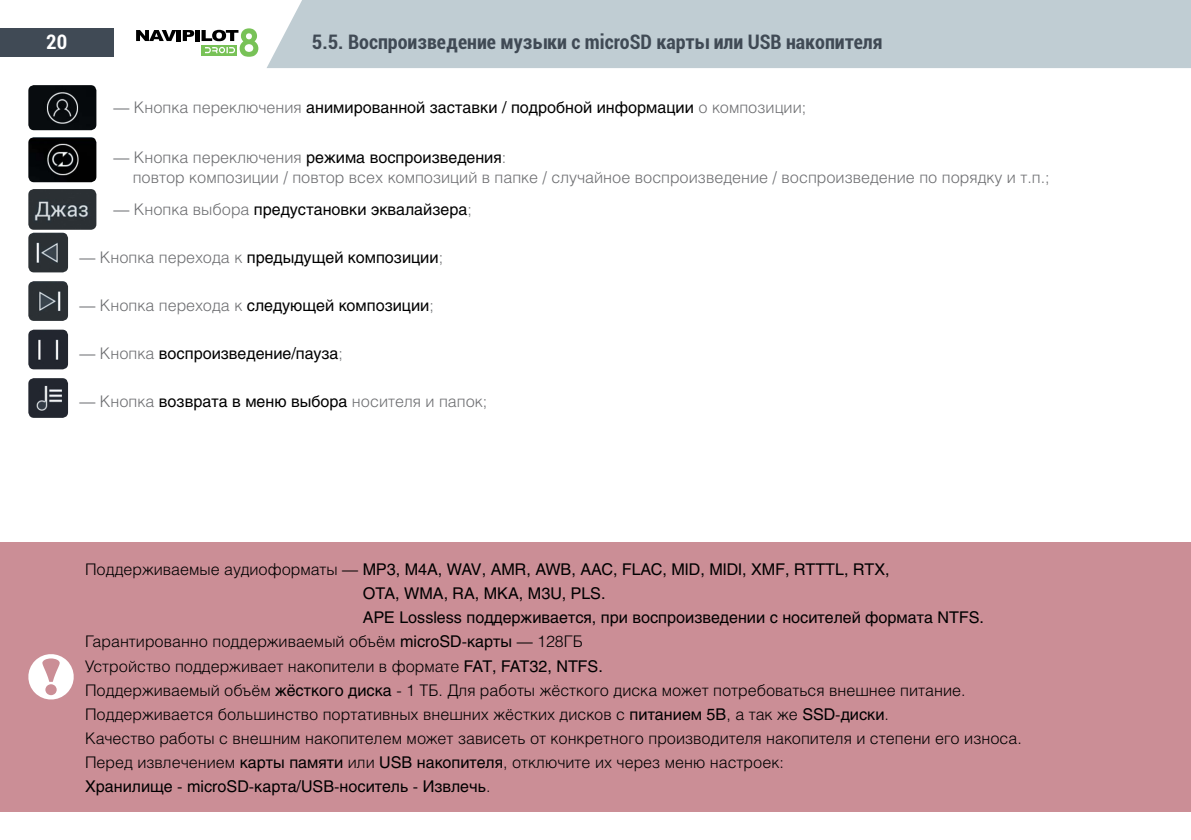
<style>
.page{position:relative;width:1191px;height:840px;background:#fff}
.page>*{position:absolute;margin:0;border:0;box-sizing:border-box;transform-origin:0 0}
.t1{font:700 condensed 20px "Roboto";color:#404a55}
.t2{font:700 condensed 20px "Roboto";color:#fff}
.t3{font:300 16px "Helios";color:#000}
.t4{font:16px "Helios";color:#000}
.t5{font:300 16px/20px "Helios";color:#6d6e71}
.s1{font-weight:300;color:#6d6e71}
.s2{font-weight:400;color:#000}
.s3{font-weight:300}
.s4{font-weight:400}
</style>
<div class="page">
<div style="left:267px;top:0;width:924px;height:68px;background:#c0cdd3"></div>
<div style="left:0;top:28px;width:113px;height:29px;background:#404a55"></div>
<svg style="left:136px;top:30px;width:40px;height:11px"></svg>
<hr style="left:177px;top:30px;width:4px;height:11px;background:#000">
<svg style="left:183px;top:30px;width:11px;height:11px"></svg>
<div style="left:195px;top:30px;width:5px;height:11px;background:#000"></div>
<svg style="left:201px;top:28px;width:57px;height:29px"></svg>
<div style="left:0;top:541px;width:1191px;height:270px;background:#cb8e96"></div>
<svg style="left:28px;top:654px;width:46px;height:46px"></svg>
<img style="left:28px;top:85px;width:68px;height:45px">
<img style="left:28px;top:137px;width:68px;height:45px">
<img style="left:28px;top:189px;width:68px;height:41px">
<img style="left:28px;top:232px;width:40px;height:40px">
<img style="left:28px;top:329px;width:40px;height:40px">
<img style="left:28px;top:281px;width:40px;height:40px">
<img style="left:28px;top:378px;width:40px;height:39px">
<p class="t2" style="left:46px;top:28px;width:23px">20</p>
<p class="t1" style="left:312px;top:28px;width:572px">5.5. Воспроизведение музыки с microSD карты или USB накопителя</p>
<p class="t4" style="left:113px;top:98px;width:694px"><span class="s1">— Кнопка переключения</span> анимированной заставки / подробной информации <span class="s1">о композиции;</span></p>
<p class="t5" style="left:133px;top:147px;width:918px;text-indent:-19px">— Кнопка переключения <span class="s2">режима воспроизведения</span>:<br>повтор композиции / повтор всех композиций в папке / случайное воспроизведение / воспроизведение по порядку и т.п.;</p>
<p class="t4" style="left:113px;top:200px;width:360px"><span class="s1">— Кнопка выбора</span> предустановки эквалайзера<span class="s1">;</span></p>
<p class="t4" style="left:79px;top:248px;width:365px"><span class="s1">— Кнопка перехода к</span> предыдущей композиции<span class="s1">;</span></p>
<p class="t4" style="left:79px;top:296px;width:356px"><span class="s1">— Кнопка перехода к</span> следующей композиции<span class="s1">;</span></p>
<p class="t4" style="left:79px;top:344px;width:265px"><span class="s1">— Кнопка</span> воспроизведение/пауза<span class="s1">;</span></p>
<p class="t5" style="left:79px;top:391px;width:409px">— Кнопка <span class="s2">возврата в меню выбора</span> носителя и папок;</p>
<p class="t4" style="left:85px;top:560px;width:806px"><span class="s3">Поддерживаемые аудиоформаты —</span> MP3, M4A, WAV, AMR, AWB, AAC, FLAC, MID, MIDI, XMF, RTTTL, RTX,</p>
<p class="t4" style="left:363px;top:584px;width:244px">OTA, WMA, RA, MKA, M3U, PLS.</p>
<p class="t4" style="left:363px;top:608px;width:622px">APE Lossless поддерживается, при воспроизведении с носителей формата NTFS.</p>
<p class="t3" style="left:85px;top:632px;width:499px">Гарантированно поддерживаемый объём <span class="s4">microSD-карты</span> — 128ГБ</p>
<p class="t3" style="left:85px;top:656px;width:519px">Устройство поддерживает накопители в формате <span class="s4">FAT, FAT32, NTFS.</span></p>
<p class="t3" style="left:85px;top:680px;width:882px">Поддерживаемый объём <span class="s4">жёсткого диска</span> - 1 ТБ. Для работы жёсткого диска может потребоваться внешнее питание.</p>
<p class="t3" style="left:85px;top:704px;width:805px">Поддерживается большинство портативных внешних жёстких дисков с <span class="s4">питанием 5В</span>, а так же <span class="s4">SSD-диски</span>.</p>
<p class="t3" style="left:85px;top:728px;width:938px">Качество работы с внешним накопителем может зависеть от конкретного производителя накопителя и степени его износа.</p>
<p class="t3" style="left:85px;top:752px;width:700px">Перед извлечением <span class="s4">карты памяти</span> или <span class="s4">USB накопителя</span>, отключите их через меню настроек:</p>
<p class="t4" style="left:85px;top:776px;width:407px">Хранилище - microSD-карта/USB-носитель - Извлечь<span class="s3">.</span></p>
</div>
